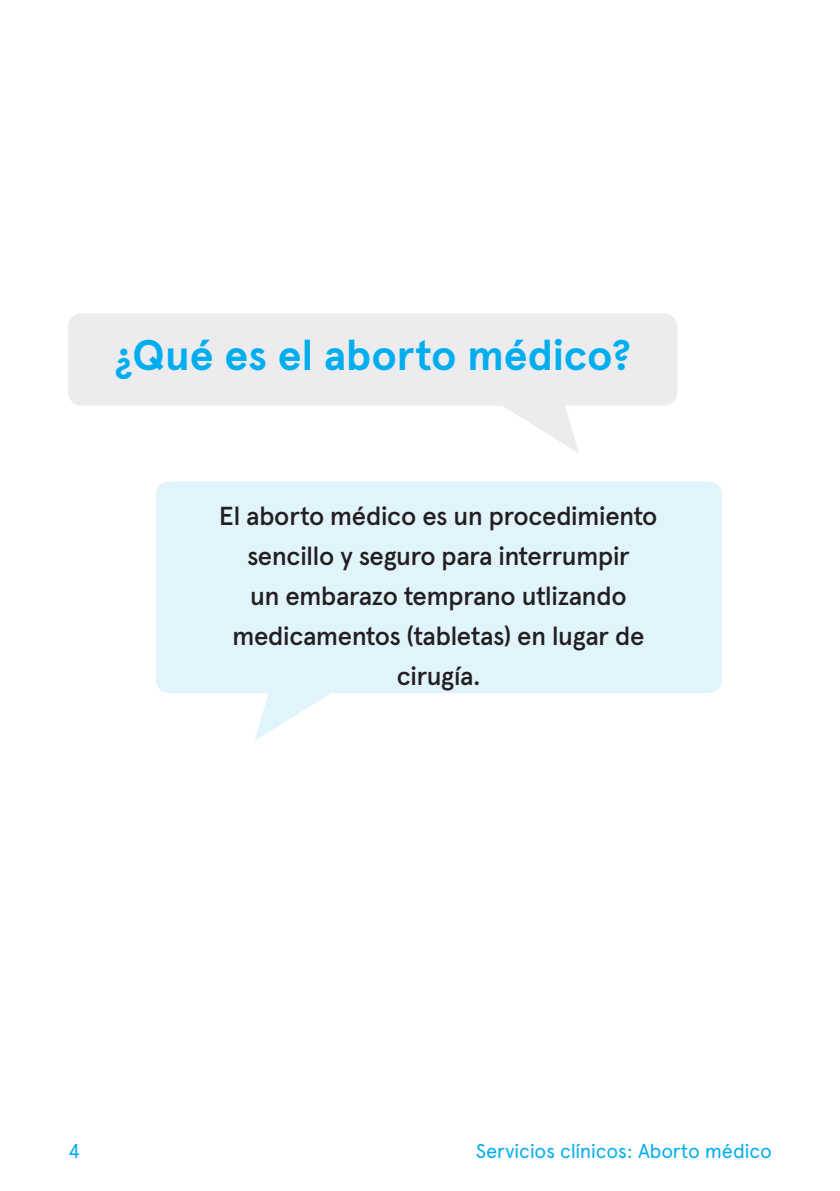
<style>
.page{position:relative;width:840px;height:1191px;background:#fff}
.page>*{position:absolute;margin:0;border:0;box-sizing:border-box;transform-origin:0 0}
.H1_1{font:700 42.8px "Apercu Pro";letter-spacing:-.005em;color:#00aeef}
.BODY{font:500 26px/40px "Apercu Pro";letter-spacing:-.01em;color:#231f20;text-align:center}
.t1{font:20px "Apercu Pro";letter-spacing:-.02em;color:#00aeef}
</style>
<div class="page">
<svg style="left:156px;top:481px;width:565px;height:259px;fill:#e1f4fc"></svg>
<svg style="left:68px;top:314px;width:609px;height:139px;fill:#ececee"></svg>
<p class="H1_1" style="left:114px;top:322px;width:518px">¿Qué es el aborto médico?</p>
<p class="BODY" style="left:219px;top:494px;width:439px">El aborto médico es un procedimiento sencillo y seguro para interrumpir<br>un embarazo temprano utlizando medicamentos (tabletas) en lugar de cirugía.</p>
<p class="t1" style="left:68px;top:1136px;width:13px">4</p>
<p class="t1" style="left:475px;top:1136px;width:297px">Servicios clínicos: Aborto médico</p>
</div>
